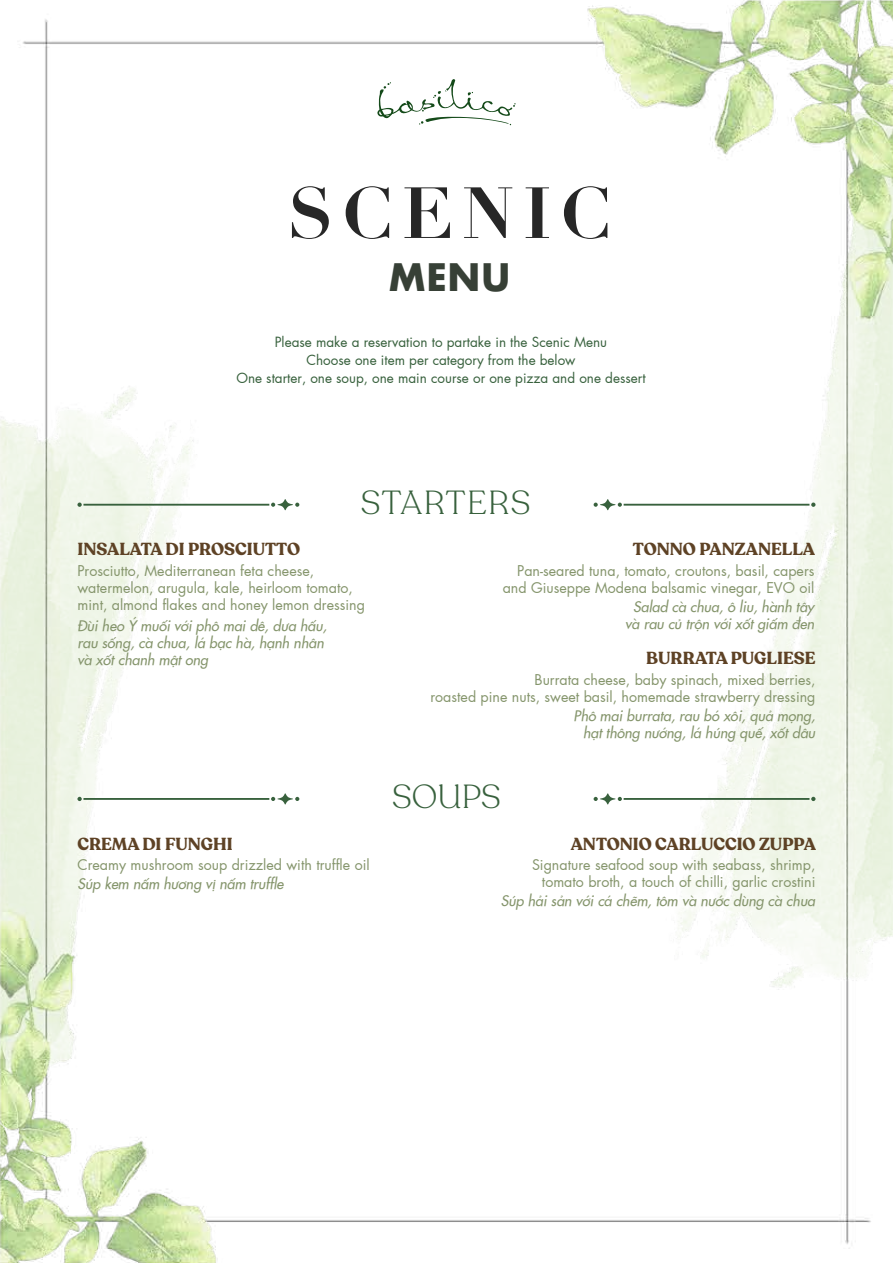
<style>
.page{position:relative;width:893px;height:1263px;background:#fff}
.page>*{position:absolute;margin:0;border:0;box-sizing:border-box;transform-origin:0 0}
.t1{font:700 71.1px "Didot";letter-spacing:.12em;color:#272727}
.t2{font:700 36.9px "Futura";color:#374036}
.t3{font:300 33px "Recoleta Alt";letter-spacing:.05em;color:#38613d}
.t4{font:300 33px "Recoleta Alt";letter-spacing:.03em;color:#38613d}
.t5{font:700 17.25px "Recoleta";color:#5e4225}
.t6{font:14.25px/17.1px "SFU Futura";color:#85956c;text-align:right}
.t7{font:italic 14.25px/17.1px "SFU Futura";color:#85956c}
.t8{font:13.5px "SFU Futura";color:#38613d}
</style>
<div class="page">
<img style="left:0;top:0;width:893px;height:1263px">
<svg style="left:375px;top:79px;width:141px;height:46px"></svg>
<svg style="left:594px;top:499px;width:28px;height:11px"></svg>
<svg style="left:811px;top:502px;width:4px;height:5px"></svg>
<hr style="left:624px;top:504px;width:185px;height:2px;background:#38613d">
<svg style="left:271px;top:499px;width:28px;height:11px"></svg>
<svg style="left:77px;top:502px;width:5px;height:5px"></svg>
<hr style="left:83px;top:504px;width:186px;height:2px;background:#38613d">
<svg style="left:594px;top:793px;width:28px;height:11px"></svg>
<svg style="left:811px;top:797px;width:4px;height:4px"></svg>
<hr style="left:624px;top:798px;width:185px;height:2px;background:#38613d">
<svg style="left:271px;top:793px;width:28px;height:11px"></svg>
<svg style="left:77px;top:797px;width:5px;height:4px"></svg>
<hr style="left:83px;top:798px;width:186px;height:2px;background:#38613d">
<h1 class="t1" style="left:287px;top:168px;width:326px">SCENIC</h1>
<h2 class="t2" style="left:388px;top:250px;width:124px">MENU</h2>
<p class="t8" style="left:275px;top:331px;width:334px">Please make a reservation to partake in the Scenic Menu</p>
<p class="t8" style="left:236px;top:367px;width:411px">One starter, one soup, one main course or one pizza and one dessert</p>
<p class="t8" style="left:306px;top:349px;width:271px">Choose one item per category from the below</p>
<h3 class="t3" style="left:361px;top:482px;width:171px">STARTERS</h3>
<p class="t5" style="left:77px;top:538px;width:224px">INSALATA DI PROSCIUTTO</p>
<p class="t6" style="left:77px;top:561px;width:289px;text-align:left">Prosciutto, Mediterranean feta cheese, watermelon, arugula, kale, heirloom tomato, mint, almond flakes and honey lemon dressing</p>
<p class="t7" style="left:77px;top:616px;width:251px">Đùi heo Ý muối với phô mai dê, dưa hấu, rau sống, cà chua, lá bạc hà, hạnh nhân và xốt chanh mật ong</p>
<p class="t5" style="left:77px;top:833px;width:157px">CREMA DI FUNGHI</p>
<p class="t6" style="left:77px;top:855px;width:294px">Creamy mushroom soup drizzled with truffle oil</p>
<p class="t7" style="left:77px;top:874px;width:208px">Súp kem nấm hương vị nấm truffle</p>
<p class="t5" style="left:633px;top:538px;width:183px">TONNO PANZANELLA</p>
<p class="t6" style="left:503px;top:561px;width:313px">Pan-seared tuna, tomato, croutons, basil, capers and Giuseppe Modena balsamic vinegar, EVO oil</p>
<p class="t7" style="left:625px;top:597px;width:190px;text-align:center">Salad cà chua, ô liu, hành tây và rau củ trộn với xốt giấm đen</p>
<p class="t5" style="left:646px;top:647px;width:171px">BURRATA PUGLIESE</p>
<p class="t6" style="left:430px;top:670px;width:386px">Burrata cheese, baby spinach, mixed berries,<br>roasted pine nuts, sweet basil, homemade strawberry dressing</p>
<p class="t7" style="left:574px;top:706px;width:243px;text-align:right">Phô mai burrata, rau bó xôi, quả mọng, hạt thông nướng, lá húng quế, xốt dâu</p>
<h3 class="t4" style="left:392px;top:777px;width:110px">SOUPS</h3>
<p class="t5" style="left:571px;top:833px;width:247px">ANTONIO CARLUCCIO ZUPPA</p>
<p class="t6" style="left:532px;top:855px;width:285px">Signature seafood soup with seabass, shrimp, tomato broth, a touch of chilli, garlic crostini</p>
<p class="t7" style="left:501px;top:891px;width:316px">Súp hải sản với cá chẽm, tôm và nước dùng cà chua</p>
</div>
